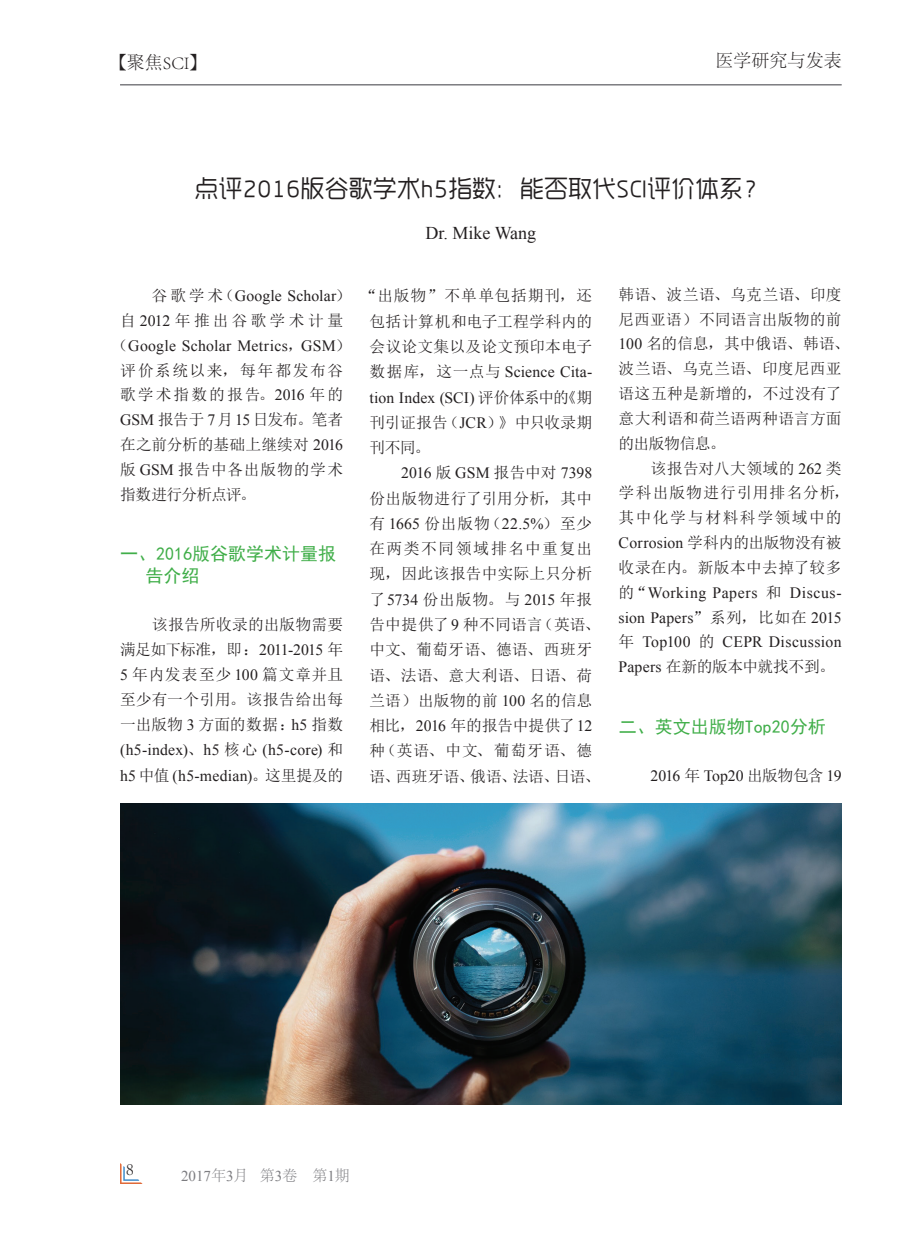
<style>
.page{position:relative;width:919px;height:1238px;background:#fff}
.page>*{position:absolute;margin:0;border:0;box-sizing:border-box;transform-origin:0 0}
.t1{font:24px "MF Yue Hei Noncommercial";color:#231f20}
.t2{font:18px/21.6px "Sim Hei";color:#40ae49}
.t3{font:300 18px "Adobe Song Std";color:#231f20}
.t4{font:18px "Times New Roman";color:#231f20}
.t5{font:15.75px/25.2px "N Sim Sun";letter-spacing:.015em;color:#231f20;text-align:justify}
.t6{font:15.75px/25.2px "Times New Roman";letter-spacing:.015em;color:#231f20}
.t7{font:15.75px/24.8px "N Sim Sun";letter-spacing:.04em;color:#231f20}
.t8{font:15.75px/25.2px "N Sim Sun";letter-spacing:-.02em;color:#231f20}
.t9{font:15.75px "Times New Roman";letter-spacing:-.025em;color:#231f20}
.t10{font:15.75px "N Sim Sun";letter-spacing:.21em;color:#231f20}
.t11{font:15px "Times New Roman";color:#7c7c80}
.s1{font-family:"Adobe Fangsong Std";font-weight:400}
.s2{font-family:"N Sim Sun"}
.s3{font-family:"Times New Roman"}
.s4{font-family:"Adobe Song Std";font-weight:300}
</style>
<div class="page">
<hr style="left:120px;top:84px;width:721px;height:1px;background:#7c7c80">
<svg style="left:120px;top:1163px;width:22px;height:20px"></svg>
<img style="left:120px;top:803px;width:721px;height:301px">
<p class="t3" style="left:109px;top:52px;width:100px"><span class="s1">【</span>聚焦SCI<span class="s1">】</span></p>
<p class="t3" style="left:715px;top:51px;width:127px">医学研究与发表</p>
<h1 class="t1" style="left:195px;top:174px;width:574px">点评2016版谷歌学术h5指数：能否取代SCI评价体系？</h1>
<p class="t4" style="left:425px;top:220px;width:112px">Dr. Mike Wang</p>
<p class="t6" style="left:152px;top:283px;width:200px"><span class="s2">谷歌学术（</span>Google Scholar<span class="s2">）</span></p>
<p class="t10" style="left:120px;top:313px;width:224px">自<span class="s3">2012</span>年推出谷歌学术计量</p>
<p class="t6" style="left:112px;top:333px;width:240px"><span class="s2">（</span>Google Scholar Metrics<span class="s2">，</span>GSM<span class="s2">）</span></p>
<p class="t5" style="left:120px;top:358px;width:224px;line-height:24.8px">评价系统以来，每年都发布谷歌学术指数的报告。<span class="s3">2016</span> 年的<span class="s3">GSM</span> 报告于 <span class="s3">7</span>月<span class="s3">15</span> 日发布。笔者在之前分析的基础上继续对 <span class="s3">2016</span>版 <span class="s3">GSM</span> 报告中各出版物的学术指数进行分析点评。</p>
<p class="t2" style="left:146px;top:543px;width:192px;text-indent:-26px">一、2016版谷歌学术计量报告介绍</p>
<p class="t5" style="left:120px;top:611px;width:224px;text-indent:32px">该报告所收录的出版物需要满足如下标准，即：<span class="s3">2011-2015</span> 年<span class="s3">5</span> 年内发表至少 <span class="s3">100</span> 篇文章并且至少有一个引用。该报告给出每一出版物 <span class="s3">3</span> 方面的数据：<span class="s3">h5</span> 指数</p>
<p class="t6" style="left:120px;top:737px;width:224px">(h5-index)<span class="s2">、</span>h5 <span class="s2">核心</span> (h5-core) <span class="s2">和</span>h5<span class="s2">中值</span> (h5-median)<span class="s2">。这里提及的</span></p>
<p class="t5" style="left:361px;top:283px;width:232px;text-align:center">“出版物”不单单包括期刊，还包括计算机和电子工程学科内的会议论文集以及论文预印本电子</p>
<p class="t6" style="left:369px;top:359px;width:224px"><span class="s2">数据库，这一点与</span> Science Cita&shy;tion Index (SCI) <span class="s2">评价体系中的《期</span></p>
<p class="t8" style="left:369px;top:409px;width:224px">刊引证报告（<span class="s3">JCR</span>）》中只收录期刊不同。</p>
<p class="t6" style="left:401px;top:460px;width:193px">2016 <span class="s2">版</span> GSM <span class="s2">报告中对</span> 7398</p>
<p class="t5" style="left:369px;top:485px;width:232px;text-align:left">份出版物进行了引用分析，其中有 <span class="s3">1665</span> 份出版物（<span class="s3">22.5%</span>）至少在两类不同领域排名中重复出现，因此该报告中实际上只分析了<span class="s3">5734</span> 份出版物。与 <span class="s3">2015</span> 年报告中提供了<span class="s3">9</span> 种不同语言（英语、中文、葡萄牙语、德语、西班牙语、法语、意大利语、日语、荷兰语）出版物的前 <span class="s3">100</span> 名的信息相比，<span class="s3">2016</span> 年的报告中提供了<span class="s3">12</span>种（英语、中文、葡萄牙语、德语、西班牙语、俄语、法语、日语、</p>
<p class="t5" style="left:618px;top:282px;width:232px;line-height:24.8px;text-align:left">韩语、波兰语、乌克兰语、印度尼西亚语）不同语言出版物的前<br><span class="s3">100</span> 名的信息，其中俄语、韩语、波兰语、乌克兰语、印度尼西亚语这五种是新增的，不过没有了意大利语和荷兰语两种语言方面的出版物信息。</p>
<p class="t7" style="left:618px;top:455px;width:232px;text-indent:32px">该报告对八大领域的 <span class="s3">262</span> 类学科出版物进行引用排名分析，其中化学与材料科学领域中的<br><span class="s3">Corrosion</span> 学科内的出版物没有被收录在内。新版本中去掉了较多</p>
<p class="t6" style="left:618px;top:580px;width:224px;line-height:24.8px;text-align:justify"><span class="s2">的“</span>Working Papers <span class="s2">和</span> Discus&shy;sion Papers<span class="s2">”系列，比如在</span> 2015<span class="s2">年</span> Top100 <span class="s2">的</span> CEPR Discussion</p>
<p class="t8" style="left:618px;top:654px;width:217px"><span class="s3">Papers</span> 在新的版本中就找不到。</p>
<p class="t2" style="left:618px;top:715px;width:208px">二、英文出版物Top20分析</p>
<p class="t9" style="left:650px;top:765px;width:193px">2016 <span class="s2">年</span> Top20 <span class="s2">出版物包含</span> 19</p>
<p class="t3" style="left:126px;top:1158px;width:10px">8</p>
<p class="t11" style="left:181px;top:1165px;width:170px">2017<span class="s4">年</span>3<span class="s4">月 第</span>3<span class="s4">卷 第</span>1<span class="s4">期</span></p>
</div>
